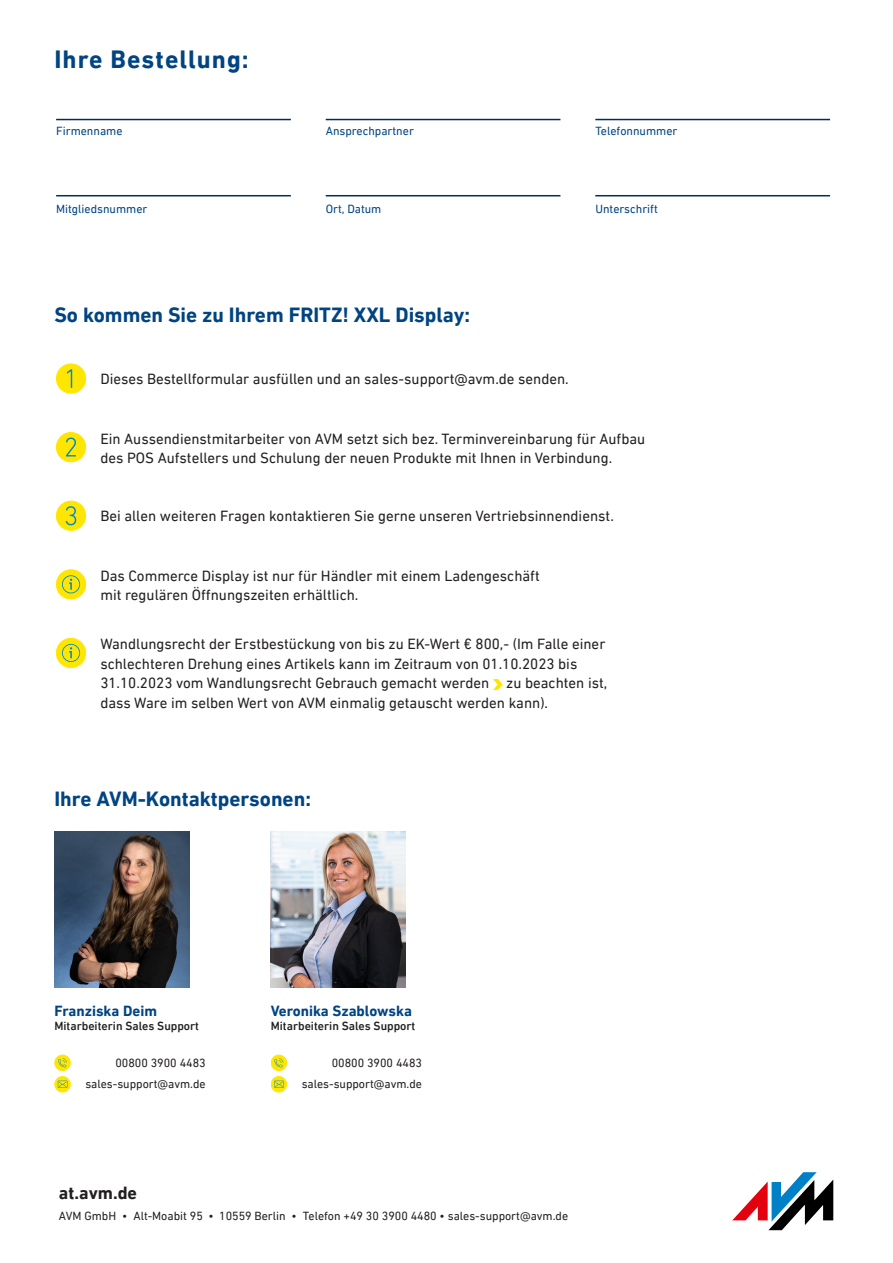
<style>
.page{position:relative;width:893px;height:1263px;background:#fff}
.page>*{position:absolute;margin:0;border:0;box-sizing:border-box;transform-origin:0 0}
.t1{font:700 25.5px "DIN Nextfor AVM";letter-spacing:.04em;color:#004482}
.t2{font:700 21px "DIN Nextfor AVM";color:#004482}
.t3{font:700 18px "DIN Nextfor AVM";color:#231f20}
.t4{font:15px/19.5px "DIN Nextfor AVM";color:#231f20}
.t5{font:700 15px "DIN Nextfor AVM";color:#004482}
.t6{font:12px/21px "DIN Nextfor AVM";color:#231f20;text-align:right}
.t7{font:12px "DIN Nextfor AVM";color:#004482}
.t8{font:500 12px "DIN Nextfor AVM";color:#231f20}
</style>
<div class="page">
<svg style="left:493px;top:679px;width:10px;height:11px"></svg>
<img style="left:54px;top:831px;width:136px;height:157px">
<div style="left:55px;top:1055px;width:15px;height:16px;background:#ffe601;border:1px solid #ffe601;border-radius:50%"></div>
<svg style="left:58px;top:1058px;width:9px;height:9px"></svg>
<svg style="left:55px;top:1076px;width:15px;height:16px"></svg>
<svg style="left:58px;top:1081px;width:9px;height:7px"></svg>
<img style="left:271px;top:831px;width:135px;height:157px">
<div style="left:271px;top:1055px;width:16px;height:16px;background:#ffe601;border:1px solid #ffe601;border-radius:50%"></div>
<svg style="left:274px;top:1058px;width:9px;height:9px"></svg>
<svg style="left:271px;top:1076px;width:16px;height:16px"></svg>
<svg style="left:274px;top:1081px;width:10px;height:7px"></svg>
<svg style="left:732px;top:1172px;width:101px;height:58px"></svg>
<hr style="left:56px;top:119px;width:235px;height:1px;background:#002e59">
<hr style="left:326px;top:119px;width:234px;height:1px;background:#002e59">
<hr style="left:595px;top:119px;width:235px;height:1px;background:#002e59">
<hr style="left:56px;top:195px;width:235px;height:1px;background:#002e59">
<hr style="left:326px;top:195px;width:234px;height:1px;background:#002e59">
<hr style="left:595px;top:195px;width:235px;height:1px;background:#002e59">
<div style="left:56px;top:569px;width:30px;height:30px;background:#ffe601;border:1px solid #ffe601;border-radius:50%"></div>
<svg style="left:62px;top:575px;width:18px;height:18px"></svg>
<div style="left:56px;top:638px;width:30px;height:30px;background:#ffe601;border:1px solid #ffe601;border-radius:50%"></div>
<svg style="left:62px;top:644px;width:18px;height:18px"></svg>
<div style="left:56px;top:364px;width:30px;height:29px;background:#ffe601;border:1px solid #ffe601;border-radius:50%"></div>
<svg style="left:67px;top:369px;width:5px;height:19px"></svg>
<div style="left:56px;top:432px;width:30px;height:30px;background:#ffe601;border:1px solid #ffe601;border-radius:50%"></div>
<svg style="left:66px;top:438px;width:10px;height:18px"></svg>
<div style="left:56px;top:501px;width:30px;height:30px;background:#ffe601;border:1px solid #ffe601;border-radius:50%"></div>
<svg style="left:66px;top:506px;width:10px;height:19px"></svg>
<h1 class="t1" style="left:54px;top:45px;width:196px">Ihre Bestellung:</h1>
<p class="t7" style="left:56px;top:124px;width:68px">Firmenname</p>
<p class="t7" style="left:326px;top:124px;width:90px">Ansprechpartner</p>
<p class="t7" style="left:595px;top:124px;width:84px">Telefonnummer</p>
<p class="t7" style="left:56px;top:202px;width:93px">Mitgliedsnummer</p>
<p class="t7" style="left:326px;top:202px;width:57px">Ort, Datum</p>
<p class="t7" style="left:595px;top:202px;width:64px">Unterschrift</p>
<h2 class="t2" style="left:54px;top:302px;width:417px">So kommen Sie zu Ihrem FRITZ! XXL Display:</h2>
<p class="t4" style="left:100px;top:369px;width:470px">Dieses Bestellformular ausfüllen und an sales-support@avm.de senden.</p>
<p class="t4" style="left:100px;top:428px;width:546px">Ein Aussendienstmitarbeiter von AVM setzt sich bez. Terminvereinbarung für Aufbau des POS Aufstellers und Schulung der neuen Produkte mit Ihnen in Verbindung.</p>
<p class="t4" style="left:100px;top:506px;width:515px">Bei allen weiteren Fragen kontaktieren Sie gerne unseren Vertriebsinnendienst.</p>
<p class="t4" style="left:100px;top:566px;width:441px">Das Commerce Display ist nur für Händler mit einem Ladengeschäft mit regulären Öffnungszeiten erhältlich.</p>
<p class="t4" style="left:100px;top:634px;width:508px">Wandlungsrecht der Erstbestückung von bis zu EK-Wert € 800,- (Im Falle einer schlechteren Drehung eines Artikels kann im Zeitraum von 01.10.2023 bis 31.10.2023 vom Wandlungsrecht Gebrauch gemacht werden zu beachten ist, dass Ware im selben Wert von AVM einmalig getauscht werden kann).</p>
<h2 class="t2" style="left:54px;top:786px;width:258px">Ihre AVM-Kontaktpersonen:</h2>
<p class="t5" style="left:54px;top:1002px;width:104px">Franziska Deim</p>
<p class="t8" style="left:54px;top:1019px;width:146px">Mitarbeiterin Sales Support</p>
<p class="t5" style="left:271px;top:1002px;width:143px">Veronika Szablowska</p>
<p class="t8" style="left:271px;top:1019px;width:146px">Mitarbeiterin Sales Support</p>
<p class="t6" style="left:85px;top:1052px;width:122px">00800 3900 4483 sales-support@avm.de</p>
<p class="t6" style="left:302px;top:1052px;width:122px">00800 3900 4483 sales-support@avm.de</p>
<p class="t3" style="left:59px;top:1182px;width:80px">at.avm.de</p>
<p class="t6" style="left:59px;top:1206px;width:511px">AVM GmbH • Alt-Moabit 95 • 10559 Berlin • Telefon +49 30 3900 4480 • sales-support@avm.de</p>
</div>
